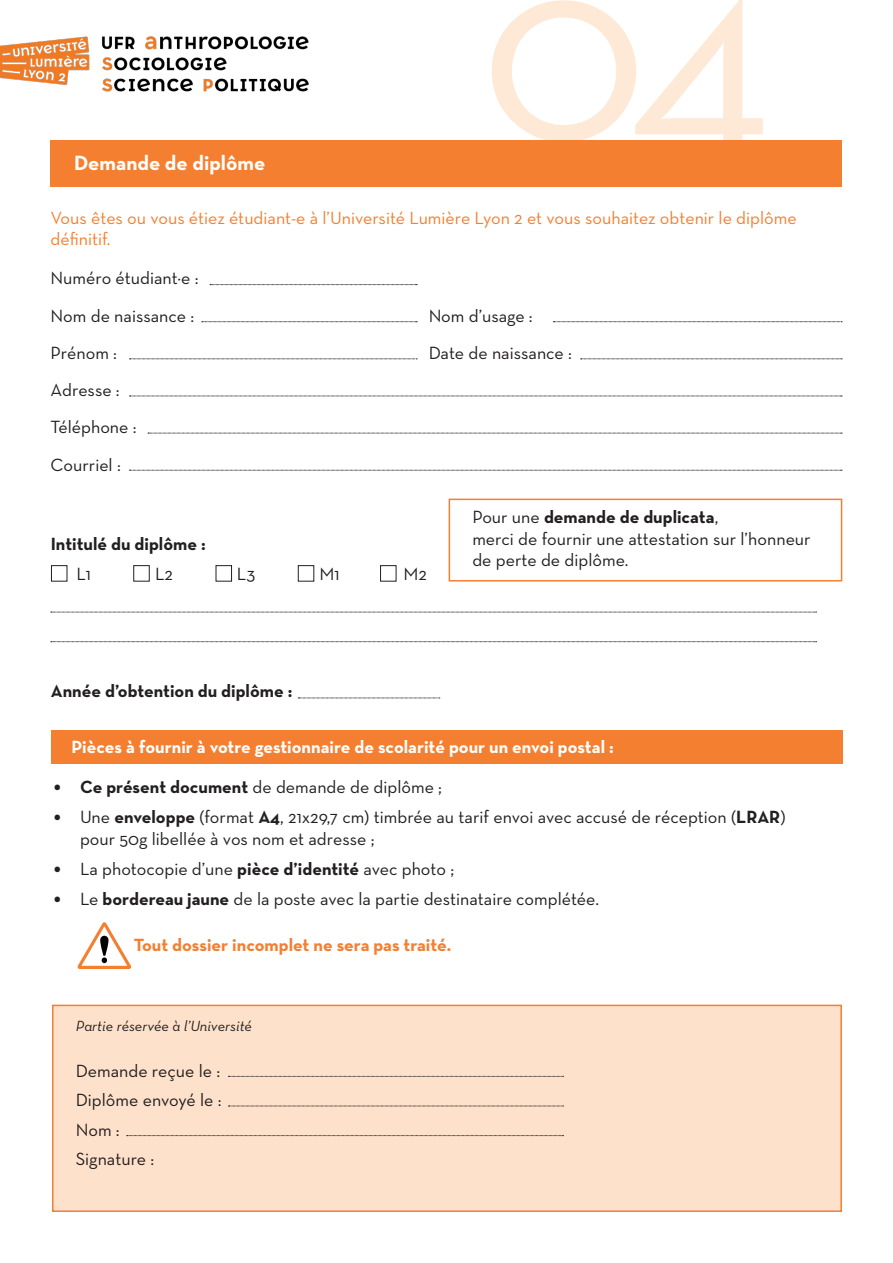
<style>
.page{position:relative;width:893px;height:1263px;background:#fff}
.page>*{position:absolute;margin:0;border:0;box-sizing:border-box;transform-origin:0 0}
.t1{font:273px "Neutra Text";color:#fee8d6}
.t2{font:700 21px "Neutra Text";color:#fff}
.t3{font:18px/21.6px "Neutra Text";color:#231f20}
.t4{font:18px/21.6px "Neutra Text";color:#f48031}
.t5{font:700 18px "Neutra Text";color:#231f20}
.t6{font:700 18px "Neutra Text";color:#fff}
.t7{font:700 18px "Neutra Text";color:#f47f31}
.t8{font:italic 15px "Neutra Text";color:#231f20}
.s1{font-weight:400}
.s2{font-family:"Candara"}
.s3{font-weight:700}
</style>
<div class="page">
<div style="left:52px;top:1005px;width:790px;height:207px;background:#fee1cb;border:2px solid #f47f31"></div>
<svg style="left:298px;top:698px;width:142px;height:1px"></svg>
<svg style="left:210px;top:284px;width:207px;height:1px"></svg>
<svg style="left:202px;top:321px;width:215px;height:1px"></svg>
<svg style="left:553px;top:321px;width:289px;height:1px"></svg>
<svg style="left:581px;top:359px;width:261px;height:1px"></svg>
<svg style="left:129px;top:359px;width:288px;height:1px"></svg>
<svg style="left:129px;top:396px;width:713px;height:1px"></svg>
<svg style="left:148px;top:433px;width:694px;height:1px"></svg>
<svg style="left:51px;top:612px;width:766px;height:1px"></svg>
<svg style="left:228px;top:1076px;width:336px;height:1px"></svg>
<svg style="left:127px;top:1135px;width:437px;height:1px"></svg>
<svg style="left:129px;top:470px;width:713px;height:1px"></svg>
<svg style="left:51px;top:641px;width:766px;height:1px"></svg>
<svg style="left:228px;top:1106px;width:336px;height:1px"></svg>
<svg style="left:77px;top:922px;width:55px;height:47px"></svg>
<div style="left:51px;top:565px;width:16px;height:16px;border:1px solid #231f20"></div>
<div style="left:216px;top:565px;width:16px;height:16px;border:1px solid #231f20"></div>
<div style="left:298px;top:565px;width:16px;height:16px;border:1px solid #231f20"></div>
<div style="left:380px;top:565px;width:16px;height:16px;border:1px solid #231f20"></div>
<div style="left:449px;top:499px;width:393px;height:82px;border:2px solid #f47f31"></div>
<img style="left:0;top:36px;width:309px;height:56px">
<div style="left:51px;top:140px;width:791px;height:47px;background:#f47f31"></div>
<div style="left:51px;top:730px;width:791px;height:34px;background:#f47f31"></div>
<p class="t2" style="left:74px;top:149px;width:193px">Demande de diplôme</p>
<p class="t1" style="left:480px;top:-118px;width:293px">04</p>
<p class="t4" style="left:51px;top:207px;width:748px">Vous êtes ou vous étiez étudiant-e à l’Université Lumière Lyon 2 et vous souhaitez obtenir le diplôme définitif.</p>
<p class="t3" style="left:51px;top:267px;width:149px">Numéro étudiant·e :</p>
<p class="t3" style="left:51px;top:304px;width:145px">Nom de naissance :</p>
<p class="t3" style="left:429px;top:304px;width:106px">Nom d’usage :</p>
<p class="t3" style="left:51px;top:342px;width:68px">Prénom :</p>
<p class="t3" style="left:429px;top:342px;width:145px">Date de naissance :</p>
<p class="t3" style="left:51px;top:379px;width:71px">Adresse :</p>
<p class="t3" style="left:51px;top:416px;width:88px">Téléphone :</p>
<p class="t3" style="left:51px;top:453px;width:72px">Courriel :</p>
<p class="t5" style="left:51px;top:533px;width:156px">Intitulé du diplôme :</p>
<p class="t3" style="left:76px;top:563px;width:16px">L1</p>
<p class="t3" style="left:155px;top:563px;width:19px">L2</p>
<p class="t3" style="left:237px;top:563px;width:20px">L3</p>
<p class="t3" style="left:319px;top:563px;width:22px">M1</p>
<p class="t3" style="left:403px;top:563px;width:25px">M2</p>
<p class="t5" style="left:51px;top:680px;width:243px">Année d’obtention du diplôme :</p>
<p class="t5" style="left:472px;top:506px;width:248px"><span class="s1">Pour une</span> demande de duplicata<span class="s1">,</span></p>
<p class="t3" style="left:472px;top:527px;width:340px">merci de fournir une attestation sur l’honneur de perte de diplôme.</p>
<p class="t6" style="left:72px;top:735px;width:544px">Pièces à fournir à votre gestionnaire de scolarité pour un envoi postal :</p>
<p class="t3" style="left:52px;top:776px;width:392px"><span class="s2">•</span> <span class="s3">Ce présent document</span> de demande de diplôme ;</p>
<p class="t3" style="left:80px;top:806px;width:707px;text-indent:-28px"><span class="s2">•</span> Une <span class="s3">enveloppe</span> (format <span class="s3">A4</span>, 21x29,7 cm) timbrée au tarif envoi avec accusé de réception (<span class="s3">LRAR</span>) pour 50g libellée à vos nom et adresse ;</p>
<p class="t3" style="left:52px;top:858px;width:404px"><span class="s2">•</span> La photocopie d’une <span class="s3">pièce d’identité</span> avec photo ;</p>
<p class="t3" style="left:52px;top:888px;width:549px"><span class="s2">•</span> Le <span class="s3">bordereau jaune</span> de la poste avec la partie destinataire complétée.</p>
<p class="t7" style="left:134px;top:933px;width:319px">Tout dossier incomplet ne sera pas traité.</p>
<p class="t8" style="left:76px;top:1016px;width:178px">Partie réservée à l’Université</p>
<p class="t3" style="left:76px;top:1059px;width:146px">Demande reçue le :</p>
<p class="t3" style="left:76px;top:1089px;width:147px">Diplôme envoyé le :</p>
<p class="t3" style="left:76px;top:1118px;width:45px">Nom :</p>
<p class="t3" style="left:76px;top:1147px;width:80px">Signature :</p>
</div>
